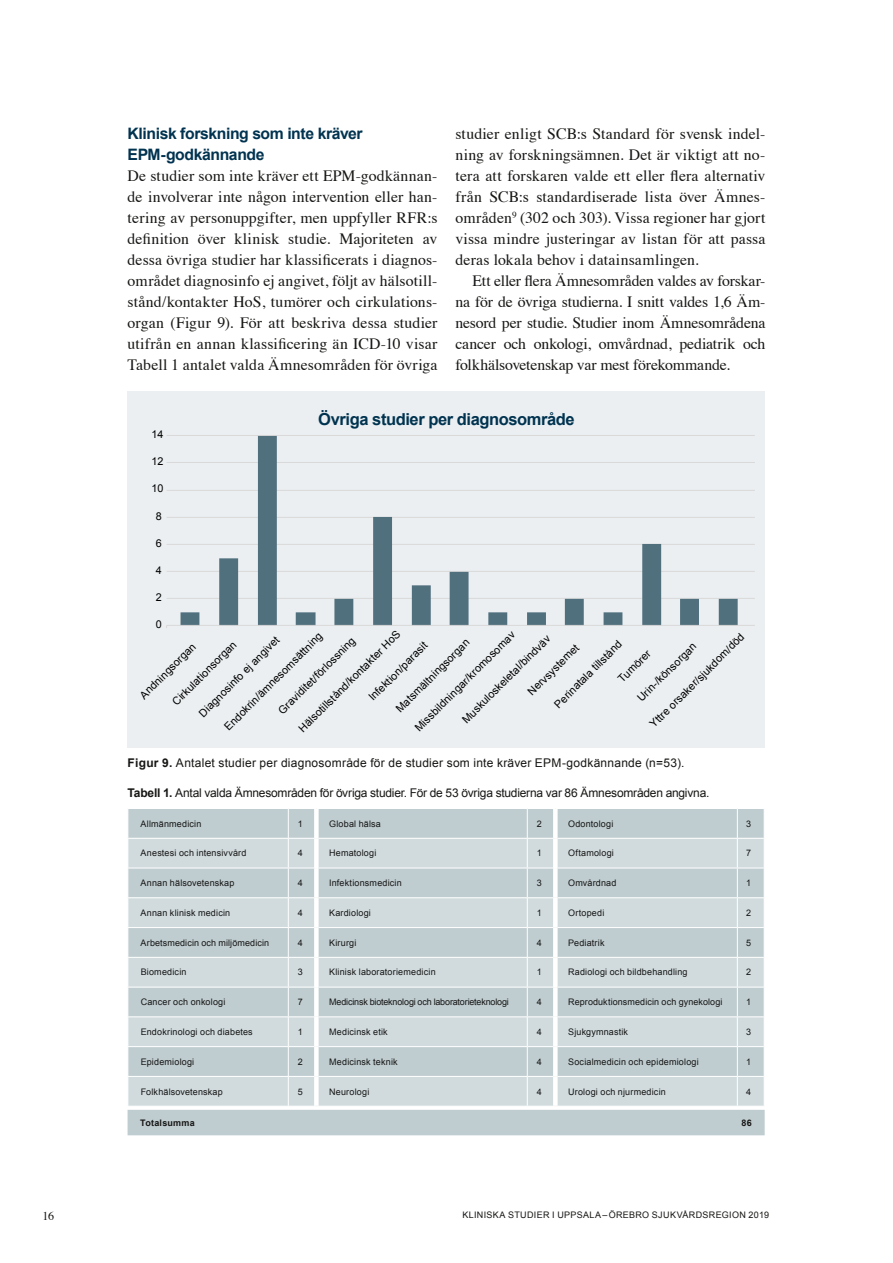
<style>
.page{position:relative;width:893px;height:1263px;background:#fff}
.page>*{position:absolute;margin:0;border:0;box-sizing:border-box;transform-origin:0 0}
.t1{font:700 16.5px "Arial";letter-spacing:-.025em;color:#003350}
.t2{font:15.75px/21px "Times";letter-spacing:.005em;color:#161614;text-align:justify}
.t3{font:700 15.75px/21px "Arial";letter-spacing:-.025em;color:#003350}
.t4{font:12px "Arial";letter-spacing:-.005em;color:#161614}
.t5{font:12px "Arial";letter-spacing:.02em;color:#161614}
.t6{font:12px "Times";color:#161614}
.t7{font:10.8px "Arial";color:#000}
.t8{font:9px "Arial";letter-spacing:.02em;color:#161614}
.t9{font:9px "Arial";letter-spacing:-.02em;color:#161614}
.t10{font:700 9px "Arial";letter-spacing:.025em;color:#161614}
.s1{font-weight:700}
</style>
<div class="page">
<svg style="left:127px;top:809px;width:638px;height:326px;background:#cad5d8"></svg>
<div style="left:128px;top:391px;width:637px;height:356px;background:#ebeff1"></div>
<hr style="left:167px;top:598px;width:588px;height:1px;background:#dad9d9">
<hr style="left:167px;top:571px;width:588px;height:1px;background:#dad9d9">
<hr style="left:167px;top:544px;width:588px;height:1px;background:#dad9d9">
<hr style="left:167px;top:517px;width:588px;height:1px;background:#dad9d9">
<hr style="left:167px;top:490px;width:588px;height:1px;background:#dad9d9">
<hr style="left:167px;top:462px;width:588px;height:1px;background:#dad9d9">
<hr style="left:167px;top:435px;width:588px;height:1px;background:#dad9d9">
<svg style="left:181px;top:436px;width:557px;height:189px"></svg>
<hr style="left:167px;top:625px;width:588px;height:1px;background:#dad9d9">
<p class="t3" style="left:128px;top:124px;width:237px">Klinisk forskning som inte kräver<br>EPM-godkännande</p>
<p class="t2" style="left:128px;top:164px;width:311px">De studier som inte kräver ett EPM-godkännan&shy;de involverar inte någon intervention eller han&shy;tering av personuppgifter, men uppfyller RFR:s definition över klinisk studie. Majoriteten av dessa övriga studier har klassificerats i diagnos&shy;området diagnosinfo ej angivet, följt av hälsotill&shy;stånd/kontakter HoS, tumörer och cirkulations&shy;organ (Figur 9). För att beskriva dessa studier utifrån en annan klassificering än ICD-10 visar Tabell 1 antalet valda Ämnesområden för övriga</p>
<p class="t2" style="left:455px;top:122px;width:311px">studier enligt SCB:s Standard för svensk indel&shy;ning av forskningsämnen. Det är viktigt att no&shy;tera att forskaren valde ett eller flera alternativ från SCB:s standardiserade lista över Ämnes&shy;områden<sup>9</sup> (302 och 303). Vissa regioner har gjort vissa mindre justeringar av listan för att passa deras lokala behov i datainsamlingen.</p>
<p class="t2" style="left:455px;top:269px;width:311px;text-indent:17px">Ett eller flera Ämnesområden valdes av forskar&shy;na för de övriga studierna. I snitt valdes 1,6 Äm&shy;nesord per studie. Studier inom Ämnesområdena cancer och onkologi, omvårdnad, pediatrik och folkhälsovetenskap var mest förekommande.</p>
<p class="t7" style="left:151px;top:427px;width:14px">14</p>
<p class="t7" style="left:151px;top:454px;width:14px">12</p>
<p class="t7" style="left:151px;top:481px;width:14px">10</p>
<p class="t7" style="left:156px;top:509px;width:8px">8</p>
<p class="t7" style="left:156px;top:536px;width:8px">6</p>
<p class="t7" style="left:156px;top:563px;width:8px">4</p>
<p class="t7" style="left:156px;top:590px;width:8px">2</p>
<p class="t7" style="left:156px;top:617px;width:8px">0</p>
<p class="t1" style="left:318px;top:408px;width:258px">Övriga studier per diagnosområde</p>
<p class="t7" style="left:295px;top:725px;width:140px;rotate:-45deg">Hälsotillstånd/kontakter HoS</p>
<p class="t7" style="left:412px;top:724px;width:138px;rotate:-45deg">Missbildningar/kromosomav</p>
<p class="t7" style="left:646px;top:721px;width:130px;rotate:-45deg">Yttre orsaker/sjukdom/död</p>
<p class="t5" style="left:128px;top:755px;width:558px"><span class="s1">Figur 9.</span> Antalet studier per diagnosområde för de studier som inte kräver EPM-godkännande (n=53).</p>
<p class="t7" style="left:221px;top:723px;width:135px;rotate:-45deg">Endokrin/ämnesomsättning</p>
<p class="t7" style="left:196px;top:710px;width:110px;rotate:-45deg">Diagnosinfo ej angivet</p>
<p class="t7" style="left:459px;top:716px;width:121px;rotate:-45deg">Muskuloskeletal/bindväv</p>
<p class="t7" style="left:275px;top:707px;width:105px;rotate:-45deg">Graviditet/förlossning</p>
<p class="t7" style="left:393px;top:705px;width:101px;rotate:-45deg">Matsmältningsorgan</p>
<p class="t7" style="left:551px;top:701px;width:92px;rotate:-45deg">Perinatala tillstånd</p>
<p class="t7" style="left:365px;top:694px;width:79px;rotate:-45deg">Infektion/parasit</p>
<p class="t7" style="left:169px;top:698px;width:87px;rotate:-45deg">Cirkulationsorgan</p>
<p class="t7" style="left:525px;top:688px;width:69px;rotate:-45deg">Nervsystemet</p>
<p class="t7" style="left:634px;top:695px;width:80px;rotate:-45deg">Urin-/könsorgan</p>
<p class="t7" style="left:137px;top:692px;width:75px;rotate:-45deg">Andningsorgan</p>
<p class="t7" style="left:615px;top:676px;width:43px;rotate:-45deg">Tumörer</p>
<p class="t4" style="left:128px;top:785px;width:583px"><span class="s1">Tabell 1.</span> Antal valda Ämnesområden för övriga studier. För de 53 övriga studierna var 86 Ämnesområden angivna.</p>
<p class="t8" style="left:141px;top:817px;width:62px">Allmänmedicin</p>
<p class="t8" style="left:298px;top:817px;width:7px">1</p>
<p class="t8" style="left:329px;top:817px;width:53px">Global hälsa</p>
<p class="t8" style="left:537px;top:817px;width:7px">2</p>
<p class="t8" style="left:568px;top:817px;width:47px">Odontologi</p>
<p class="t8" style="left:746px;top:817px;width:7px">3</p>
<p class="t8" style="left:141px;top:847px;width:107px">Anestesi och intensivvård</p>
<p class="t8" style="left:298px;top:847px;width:7px">4</p>
<p class="t8" style="left:329px;top:847px;width:49px">Hematologi</p>
<p class="t8" style="left:537px;top:847px;width:7px">1</p>
<p class="t8" style="left:568px;top:847px;width:47px">Oftamologi</p>
<p class="t8" style="left:746px;top:847px;width:7px">7</p>
<p class="t8" style="left:141px;top:877px;width:95px">Annan hälsovetenskap</p>
<p class="t8" style="left:298px;top:877px;width:7px">4</p>
<p class="t8" style="left:329px;top:877px;width:74px">Infektionsmedicin</p>
<p class="t8" style="left:537px;top:877px;width:7px">3</p>
<p class="t8" style="left:568px;top:877px;width:50px">Omvårdnad</p>
<p class="t8" style="left:746px;top:877px;width:7px">1</p>
<p class="t8" style="left:141px;top:907px;width:91px">Annan klinisk medicin</p>
<p class="t8" style="left:298px;top:907px;width:7px">4</p>
<p class="t8" style="left:329px;top:907px;width:43px">Kardiologi</p>
<p class="t8" style="left:537px;top:907px;width:7px">1</p>
<p class="t8" style="left:568px;top:907px;width:38px">Ortopedi</p>
<p class="t8" style="left:746px;top:907px;width:7px">2</p>
<p class="t8" style="left:141px;top:937px;width:130px">Arbetsmedicin och miljömedicin</p>
<p class="t8" style="left:298px;top:937px;width:7px">4</p>
<p class="t8" style="left:329px;top:937px;width:29px">Kirurgi</p>
<p class="t8" style="left:537px;top:937px;width:7px">4</p>
<p class="t8" style="left:568px;top:937px;width:38px">Pediatrik</p>
<p class="t8" style="left:746px;top:937px;width:7px">5</p>
<p class="t8" style="left:141px;top:966px;width:47px">Biomedicin</p>
<p class="t8" style="left:298px;top:966px;width:7px">3</p>
<p class="t8" style="left:329px;top:966px;width:108px">Klinisk laboratoriemedicin</p>
<p class="t8" style="left:537px;top:966px;width:7px">1</p>
<p class="t8" style="left:568px;top:966px;width:121px">Radiologi och bildbehandling</p>
<p class="t8" style="left:746px;top:966px;width:7px">2</p>
<p class="t8" style="left:141px;top:996px;width:86px">Cancer och onkologi</p>
<p class="t8" style="left:298px;top:996px;width:7px">7</p>
<p class="t9" style="left:329px;top:996px;width:181px">Medicinsk bioteknologi och laboratorieteknologi</p>
<p class="t8" style="left:537px;top:996px;width:7px">4</p>
<p class="t8" style="left:568px;top:996px;width:156px">Reproduktionsmedicin och gynekologi</p>
<p class="t8" style="left:746px;top:996px;width:7px">1</p>
<p class="t8" style="left:141px;top:1026px;width:114px">Endokrinologi och diabetes</p>
<p class="t8" style="left:298px;top:1026px;width:7px">1</p>
<p class="t8" style="left:329px;top:1026px;width:60px">Medicinsk etik</p>
<p class="t8" style="left:537px;top:1026px;width:7px">4</p>
<p class="t8" style="left:568px;top:1026px;width:61px">Sjukgymnastik</p>
<p class="t8" style="left:746px;top:1026px;width:7px">3</p>
<p class="t8" style="left:141px;top:1056px;width:55px">Epidemiologi</p>
<p class="t8" style="left:298px;top:1056px;width:7px">2</p>
<p class="t8" style="left:329px;top:1056px;width:70px">Medicinsk teknik</p>
<p class="t8" style="left:537px;top:1056px;width:7px">4</p>
<p class="t8" style="left:568px;top:1056px;width:132px">Socialmedicin och epidemiologi</p>
<p class="t8" style="left:746px;top:1056px;width:7px">1</p>
<p class="t8" style="left:141px;top:1085px;width:84px">Folkhälsovetenskap</p>
<p class="t8" style="left:298px;top:1085px;width:7px">5</p>
<p class="t8" style="left:329px;top:1085px;width:42px">Neurologi</p>
<p class="t8" style="left:537px;top:1085px;width:7px">4</p>
<p class="t8" style="left:568px;top:1085px;width:99px">Urologi och njurmedicin</p>
<p class="t8" style="left:746px;top:1085px;width:7px">4</p>
<p class="t10" style="left:140px;top:1117px;width:56px">Totalsumma</p>
<p class="t10" style="left:742px;top:1117px;width:12px">86</p>
<p class="t6" style="left:43px;top:1205px;width:13px">16</p>
<p class="t8" style="left:462px;top:1209px;width:308px">KLINISKA STUDIER I UPPSALA–ÖREBRO SJUKVÅRDSREGION 2019</p>
</div>
